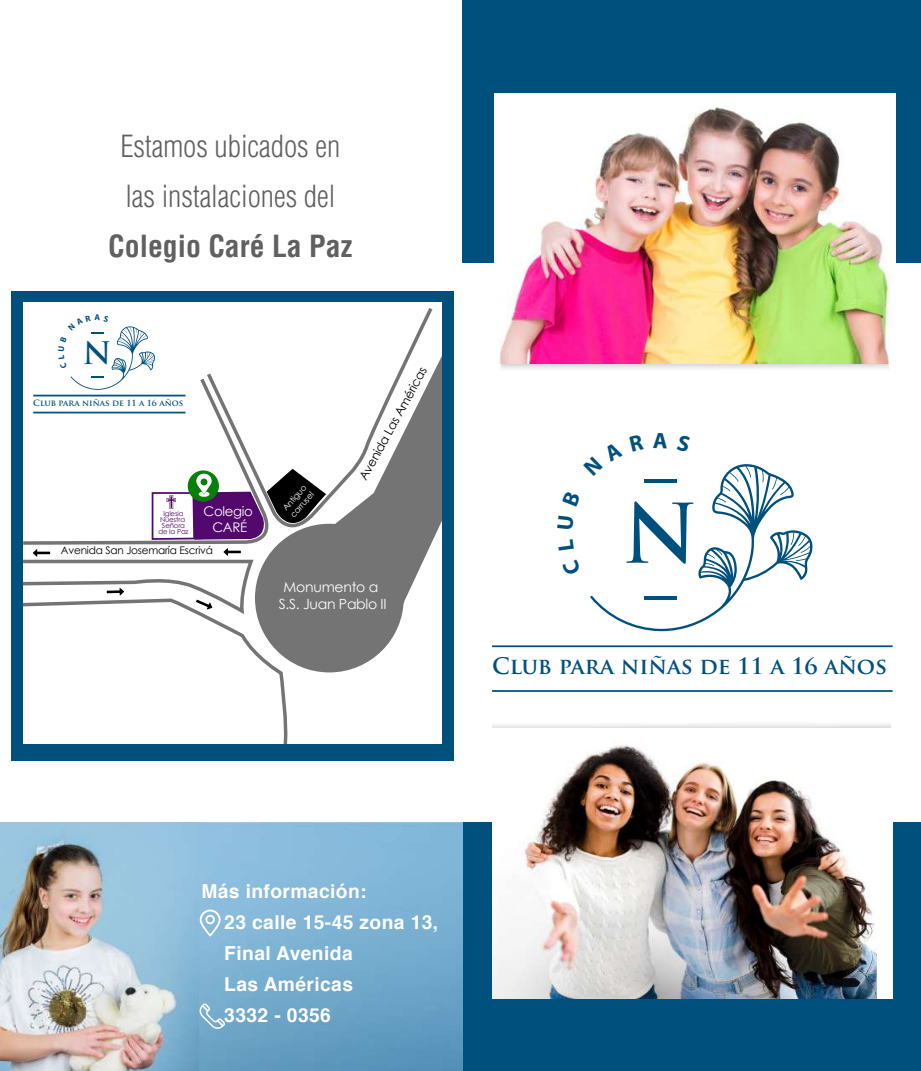
<style>
.page{position:relative;width:921px;height:1071px;background:#fff}
.page>*{position:absolute;margin:0;border:0;box-sizing:border-box;transform-origin:0 0}
.t1{font:700 79.8px "Trajan Pro";color:#00507e}
.t2{font:700 30.28px "Trajan Pro";color:#00507e}
.t3{font:300 condensed 29.75px/49.7px "Helvetica";color:#606060}
.t4{font:700 condensed 29.75px "Helvetica";color:#606060}
.t5{font:700 22.22px "Trajan Pro";color:#00507e}
.t6{font:700 19.25px/31px "Helvetica";letter-spacing:.02em;color:#fff}
.t7{font:14px/16.8px "Century Gothic";letter-spacing:-.02em;color:#fcfcfc;text-align:center}
.t8{font:13.3px "Century Gothic";letter-spacing:-.02em;color:#fcfcfc}
.t9{font:12.25px "Century Gothic";color:#000}
.t10{font:10.5px "Century Gothic";letter-spacing:-.02em;color:#000}
.t11{font:700 8.4px "Trajan Pro";color:#00507e}
.t12{font:8.4px "Century Gothic";color:#fff}
.t13{font:7px/6.1px "Century Gothic";letter-spacing:-.02em;color:#52086d;text-align:center}
</style>
<div class="page">
<div style="left:373px;top:822px;width:547px;height:249px;background:#00507e"></div>
<img style="left:0;top:822px;width:200px;height:249px">
<img style="left:200px;top:822px;width:262px;height:249px">
<div style="left:462px;top:0;width:458px;height:262px;background:#00507e"></div>
<svg style="left:200px;top:1003px;width:25px;height:27px"></svg>
<svg style="left:200px;top:910px;width:20px;height:26px"></svg>
<svg style="left:501px;top:364px;width:388px;height:5px"></svg>
<svg style="left:492px;top:724px;width:399px;height:4px"></svg>
<hr style="left:492px;top:645px;width:400px;height:2px;background:#00507e">
<hr style="left:492px;top:690px;width:400px;height:2px;background:#00507e">
<div style="left:492px;top:728px;width:400px;height:271px;background:#fff"></div>
<img style="left:492px;top:745px;width:384px;height:254px">
<div style="left:494px;top:93px;width:401px;height:271px;background:#fff"></div>
<img style="left:499px;top:107px;width:391px;height:257px">
<div style="left:10px;top:291px;width:443px;height:470px;background:#00507e"></div>
<div style="left:204px;top:305px;width:230px;height:9px;background:#fff"></div>
<svg style="left:590px;top:464px;width:222px;height:167px"></svg>
<svg style="left:23px;top:314px;width:418px;height:430px;background:#dedddf"></svg>
<h3 class="t3" style="left:120px;top:121px;width:221px">Estamos ubicados en las instalaciones del</h3>
<h3 class="t4" style="left:108px;top:227px;width:245px">Colegio Caré La Paz</h3>
<h2 class="t2" style="left:83px;top:334px;width:30px">N</h2>
<p class="t11" style="left:33px;top:398px;width:152px">Club para niñas de 11 a 16 años</p>
<p class="t8" style="left:203px;top:502px;width:51px">Colegio</p>
<p class="t13" style="left:158px;top:510px;width:32px">Iglesia<br>Nuestra<br>Señora de la Paz</p>
<p class="t10" style="left:61px;top:543px;width:153px">Avenida San Josemaría Escrivá</p>
<p class="t8" style="left:212px;top:518px;width:36px">CARÉ</p>
<p class="t12" style="left:280px;top:505px;width:33px;rotate:-48deg">Antiguo</p>
<p class="t12" style="left:287px;top:512px;width:32px;rotate:-48deg">carrusel</p>
<p class="t9" style="left:354px;top:475px;width:129px;rotate:-61deg">Avenida Las Américas</p>
<p class="t7" style="left:279px;top:578px;width:109px">Monumento a<br>S.S. Juan Pablo II</p>
<h1 class="t1" style="left:622px;top:484px;width:77px">N</h1>
<p class="t5" style="left:492px;top:652px;width:396px">Club para niñas de 11 a 16 años</p>
<p class="t6" style="left:224px;top:876px;width:215px;text-indent:-23px">Más información:<br>23 calle 15-45 zona 13,<br>Final Avenida<br>Las Américas<br>3332 - 0356</p>
</div>
